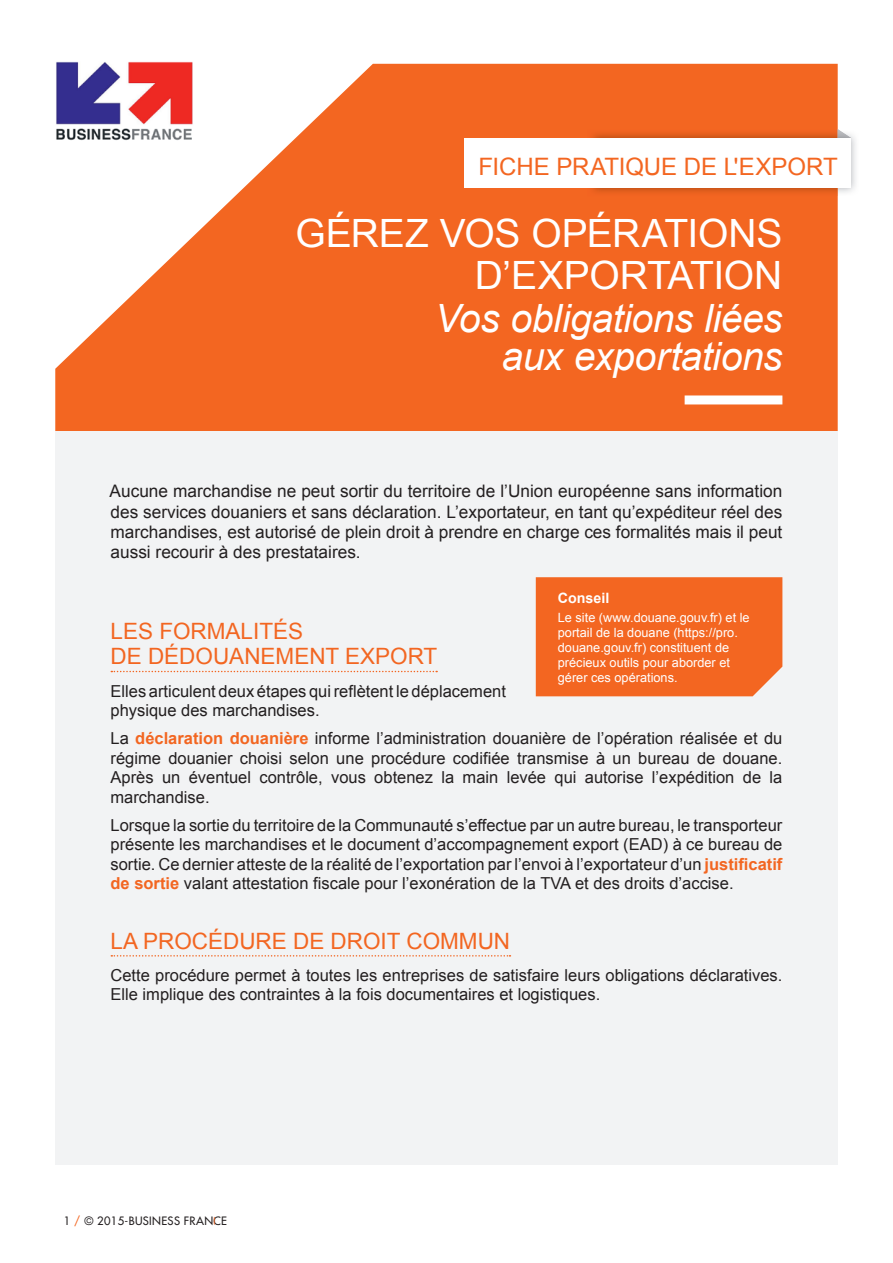
<style>
.page{position:relative;width:893px;height:1263px;background:#fff}
.page>*{position:absolute;margin:0;border:0;box-sizing:border-box;transform-origin:0 0}
.t1{font:italic 39px/37.5px "Arial";letter-spacing:-.01em;color:#fff;text-align:right}
.t2{font:39px/42px "Arial";letter-spacing:-.01em;color:#fff;text-align:right}
.t3{font:24px "Arial";letter-spacing:-.005em;color:#f36621}
.t4{font:22.5px/25.5px "Arial";color:#f36621}
.t5{font:17.25px/20.2px "Arial";color:#231f20;text-align:justify}
.t6{font:16.5px/19.5px "Arial";color:#231f20}
.t7{font:700 14.25px "Arial";color:#fff}
.t8{font:12.75px/15px "Arial";color:#fff}
.t9{font:500 11.25px "Futura Std";letter-spacing:.03em;color:#231f20}
.s1{font-weight:700;color:#f36621}
.s2{color:#f36621}
</style>
<div class="page">
<img style="left:56px;top:62px;width:137px;height:2px">
<svg style="left:55px;top:64px;width:783px;height:368px;fill:#f36621"></svg>
<img style="left:587px;top:130px;width:269px;height:66px">
<img style="left:837px;top:130px;width:14px;height:8px">
<div style="left:464px;top:138px;width:387px;height:50px;background:#fff"></div>
<div style="left:55px;top:432px;width:783px;height:733px;background:#f2f3f4"></div>
<div style="left:685px;top:395px;width:97px;height:9px;background:#fff"></div>
<svg style="left:111px;top:671px;width:326px;height:1px"></svg>
<svg style="left:111px;top:955px;width:399px;height:1px"></svg>
<div style="left:536px;top:577px;width:246px;height:119px;background:#f36621"></div>
<h2 class="t3" style="left:479px;top:153px;width:361px">FICHE PRATIQUE DE L'EXPORT</h2>
<h1 class="t2" style="left:295px;top:212px;width:489px">GÉREZ VOS OPÉRATIONS<br>D’EXPORTATION</h1>
<h1 class="t1" style="left:435px;top:300px;width:349px">Vos obligations liées aux exportations</h1>
<p class="t5" style="left:110px;top:481px;width:674px">Aucune marchandise ne peut sortir du territoire de l’Union européenne sans information des services douaniers et sans déclaration. L’exportateur, en tant qu’expéditeur réel des marchandises, est autorisé de plein droit à prendre en charge ces formalités mais il peut aussi recourir à des prestataires.</p>
<p class="t7" style="left:558px;top:590px;width:53px">Conseil</p>
<p class="t8" style="left:558px;top:610px;width:193px">Le site (www.douane.gouv.fr) et le portail de la douane (https://pro. douane.gouv.fr) constituent de précieux outils pour aborder et gérer ces opérations.</p>
<h3 class="t4" style="left:111px;top:618px;width:328px">LES FORMALITÉS<br>DE DÉDOUANEMENT EXPORT</h3>
<p class="t6" style="left:111px;top:681px;width:397px">Elles articulent deux étapes qui reflètent le déplacement physique des marchandises.</p>
<p class="t6" style="left:111px;top:729px;width:673px;text-align:justify">La <span class="s1">déclaration douanière</span> informe l’administration douanière de l’opération réalisée et du régime douanier choisi selon une procédure codifiée transmise à un bureau de douane.<br>Après un éventuel contrôle, vous obtenez la main levée qui autorise l’expédition de la marchandise.</p>
<p class="t6" style="left:111px;top:815px;width:673px;text-align:justify">Lorsque la sortie du territoire de la Communauté s’effectue par un autre bureau, le transporteur présente les marchandises et le document d’accompagnement export (EAD) à ce bureau de sortie. Ce dernier atteste de la réalité de l’exportation par l’envoi à l’exportateur d’un <span class="s1">justificatif de sortie</span> valant attestation fiscale pour l’exonération de la TVA et des droits d’accise.</p>
<h3 class="t4" style="left:111px;top:928px;width:401px">LA PROCÉDURE DE DROIT COMMUN</h3>
<p class="t6" style="left:111px;top:965px;width:673px">Cette procédure permet à toutes les entreprises de satisfaire leurs obligations déclaratives.<br>Elle implique des contraintes à la fois documentaires et logistiques.</p>
<p class="t9" style="left:64px;top:1214px;width:165px">1 <span class="s2">/</span> © 2015-BUSINESS FRANCE</p>
</div>
